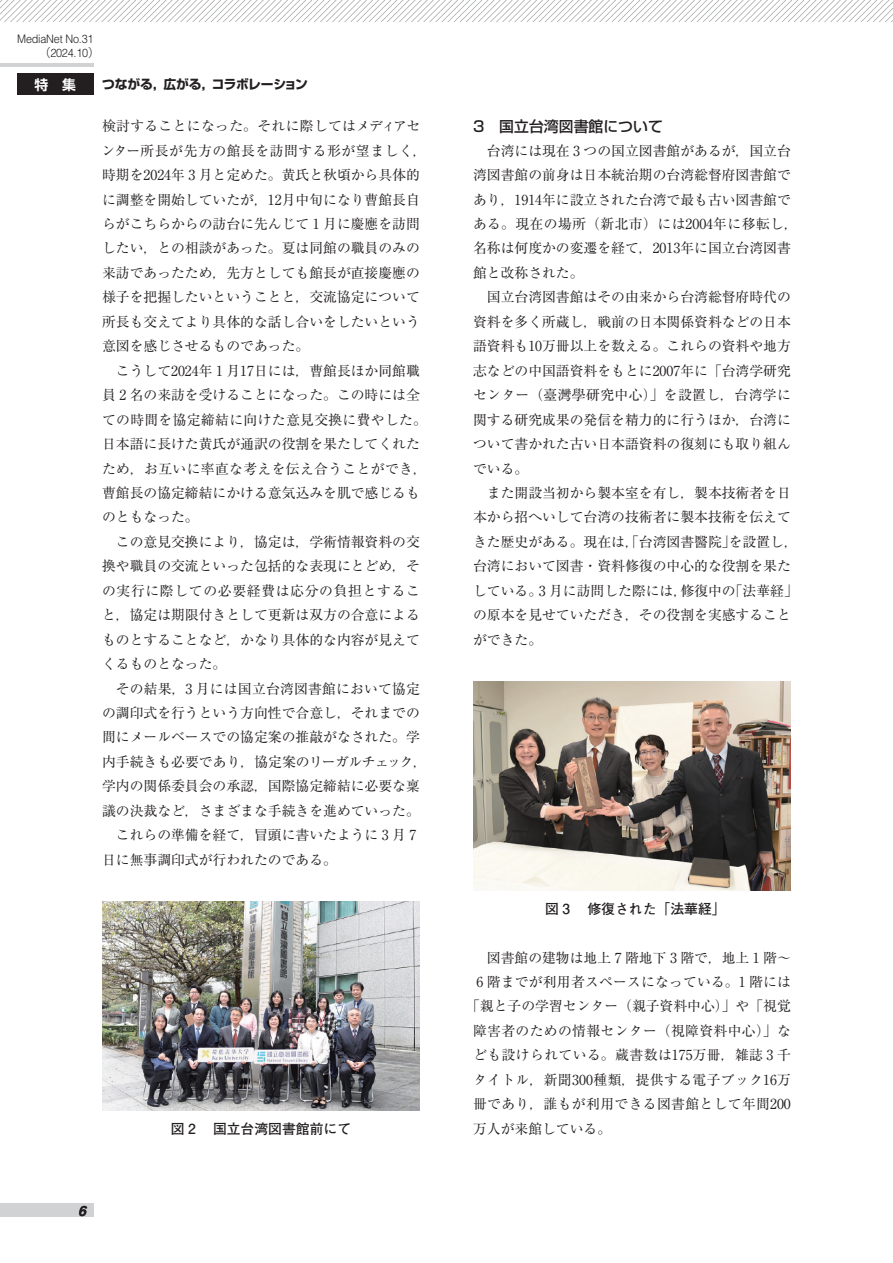
<style>
.page{position:relative;width:893px;height:1263px;background:#fff}
.page>*{position:absolute;margin:0;border:0;box-sizing:border-box;transform-origin:0 0}
.t1{font:500 14.85px "Shin Go Pro";color:#231f20}
.t2{font:italic 700 14.4px "Helvetica";color:#231f20}
.t3{font:13.8px/24.5px "Ryumin Pro";color:#231f20}
.t4{font:13.8px "Ryumin Pro";letter-spacing:.025em;color:#231f20}
.t5{font:700 13.8px "Futo Go B101 Pro";color:#231f20}
.t6{font:13.8px "Ryumin Pro";letter-spacing:.03em;color:#231f20}
.t7{font:700 13.8px "Shin Go Pro De";color:#fff}
.t8{font:700 12.75px "Shin Go Pro";letter-spacing:-.015em;color:#231f20}
.t9{font:300 11.7px/13.8px "Helvetica";letter-spacing:-.02em;color:#231f20;scale:.93 1}
.s1{font-family:"Shin Go Pro"}
</style>
<div class="page">
<svg style="left:0;top:0;width:893px;height:21px"></svg>
<img style="left:473px;top:681px;width:318px;height:210px">
<img style="left:102px;top:901px;width:318px;height:210px">
<div style="left:0;top:1204px;width:94px;height:13px;background:#d1d2d4"></div>
<hr style="left:0;top:64px;width:94px;height:3px;background:#d1d2d4">
<div style="left:17px;top:73px;width:77px;height:21px;background:#231f20"></div>
<p class="t9" style="left:40px;top:32px;width:65px;text-indent:-22px">MediaNet No.31<span class="s1">（</span>2024.10<span class="s1">）</span></p>
<p class="t7" style="left:35px;top:73px;width:43px">特　集</p>
<p class="t8" style="left:102px;top:74px;width:207px">つながる，広がる，コラボレーション</p>
<p class="t3" style="left:101px;top:113px;width:327px">検討することになった。それに際してはメディアセンター所長が先方の館長を訪問する形が望ましく，時期を2024年 3 月と定めた。黄氏と秋頃から具体的に調整を開始していたが，12月中旬になり曹館長自らがこちらからの訪台に先んじて 1 月に慶應を訪問したい，との相談があった。夏は同館の職員のみの来訪であったため，先方としても館長が直接慶應の様子を把握したいということと，交流協定について所長も交えてより具体的な話し合いをしたいという意図を感じさせるものであった。</p>
<p class="t3" style="left:102px;top:357px;width:326px;text-indent:14px">こうして2024年 1 月17日には，曹館長ほか同館職員 2 名の来訪を受けることになった。この時には全ての時間を協定締結に向けた意見交換に費やした。日本語に長けた黄氏が通訳の役割を果たしてくれたため，お互いに率直な考えを伝え合うことができ，曹館長の協定締結にかける意気込みを肌で感じるものともなった。</p>
<p class="t3" style="left:102px;top:528px;width:319px;text-align:justify;text-indent:14px">この意見交換により，協定は，学術情報資料の交換や職員の交流といった包括的な表現にとどめ，その実行に際しての必要経費は応分の負担とすること，協定は期限付きとして更新は双方の合意によるものとすることなど，かなり具体的な内容が見えてくるものとなった。</p>
<p class="t3" style="left:116px;top:675px;width:306px">その結果，3 月には国立台湾図書館において協定</p>
<p class="t3" style="left:102px;top:700px;width:319px">の調印式を行うという方向性で合意し，それまでの</p>
<p class="t3" style="left:102px;top:724px;width:319px">間にメールベースでの協定案の推敲がなされた。学</p>
<p class="t3" style="left:102px;top:748px;width:326px">内手続きも必要であり，協定案のリーガルチェック，</p>
<p class="t3" style="left:102px;top:773px;width:319px">学内の関係委員会の承認，国際協定締結に必要な稟</p>
<p class="t3" style="left:102px;top:797px;width:319px">議の決裁など，さまざまな手続きを進めていった。</p>
<p class="t3" style="left:116px;top:822px;width:302px">これらの準備を経て，冒頭に書いたように 3 月 7</p>
<p class="t3" style="left:102px;top:846px;width:236px">日に無事調印式が行われたのである。</p>
<p class="t2" style="left:78px;top:1202px;width:9px">6</p>
<p class="t5" style="left:171px;top:1117px;width:182px">図 2 　国立台湾図書館前にて</p>
<p class="t1" style="left:473px;top:114px;width:191px">3　国立台湾図書館について</p>
<p class="t3" style="left:473px;top:137px;width:326px;text-indent:14px">台湾には現在 3 つの国立図書館があるが，国立台湾図書館の前身は日本統治期の台湾総督府図書館であり，1914年に設立された台湾で最も古い図書館である。現在の場所（新北市）には2004年に移転し，名称は何度かの変遷を経て，2013年に国立台湾図書館と改称された。</p>
<p class="t3" style="left:473px;top:284px;width:319px;text-align:justify;text-indent:14px">国立台湾図書館はその由来から台湾総督府時代の資料を多く所蔵し，戦前の日本関係資料などの日本語資料も10万冊以上を数える。これらの資料や地方志などの中国語資料をもとに2007年に「台湾学研究センター（臺灣學研究中心）」を設置し，台湾学に関する研究成果の発信を精力的に行うほか，台湾について書かれた古い日本語資料の復刻にも取り組んでいる。</p>
<p class="t3" style="left:473px;top:480px;width:326px;text-indent:14px">また開設当初から製本室を有し，製本技術者を日本から招へいして台湾の技術者に製本技術を伝えてきた歴史がある。現在は，「台湾図書醫院」を設置し，台湾において図書・資料修復の中心的な役割を果たしている。3 月に訪問した際には，修復中の「法華経」の原本を見せていただき，その役割を実感することができた。</p>
<p class="t5" style="left:545px;top:897px;width:182px">図 3 　修復された「法華経」</p>
<p class="t3" style="left:487px;top:944px;width:306px">図書館の建物は地上 7 階地下 3 階で，地上 1 階～</p>
<p class="t3" style="left:476px;top:969px;width:316px">6 階までが利用者スペースになっている。1 階には</p>
<p class="t3" style="left:466px;top:993px;width:326px">「親と子の学習センター（親子資料中心）」や「視覚</p>
<p class="t4" style="left:473px;top:1020px;width:319px">障害者のための情報センター（視障資料中心）」な</p>
<p class="t6" style="left:473px;top:1044px;width:319px">ども設けられている。蔵書数は175万冊，雑誌 3 千</p>
<p class="t4" style="left:473px;top:1069px;width:319px">タイトル，新聞300種類，提供する電子ブック16万</p>
<p class="t4" style="left:473px;top:1093px;width:319px">冊であり，誰もが利用できる図書館として年間200</p>
<p class="t3" style="left:473px;top:1115px;width:140px">万人が来館している。</p>
</div>
